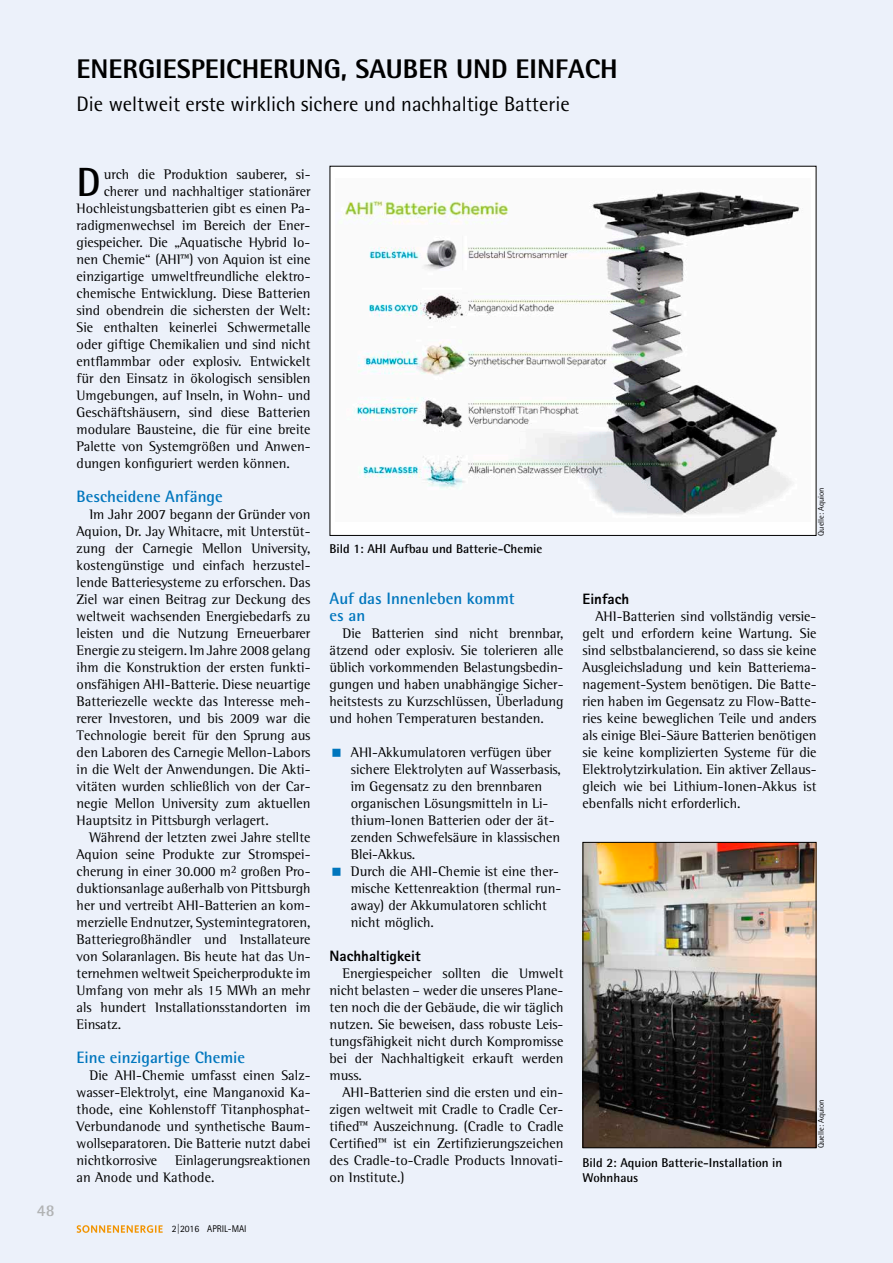
<style>
.page{position:relative;width:893px;height:1263px;background:#ecf1fa}
.page>*{position:absolute;margin:0;border:0;box-sizing:border-box;transform-origin:0 0}
.t1{font:700 40.8px "Rotis Semi Sans Std";color:#000}
.t2{font:800 27px "Rotis Semi Sans Std";color:#000}
.t3{font:21px "Rotis Semi Sans Std";color:#000}
.t4{font:700 16.5px/17px "Rotis Semi Sans Std";color:#0076bd}
.t5{font:700 16.5px "Rotis Semi Sans Std";color:#b1b3b4}
.t6{font:800 15px "Rotis Sans Serif Std";color:#000}
.t7{font:14.25px/17px "Rotis Semi Serif Std";color:#000;text-align:justify}
.t8{font:700 12.75px/15px "Rotis Semi Sans Std";color:#000}
.t9{font:9.75px "Rotis Sans Serif Std";color:#000}
.t10{font:8.25px "Rotis Semi Sans Std";color:#000}
</style>
<div class="page">
<svg style="left:77px;top:1225px;width:86px;height:8px"></svg>
<div style="left:330px;top:166px;width:486px;height:369px;background:#fff"></div>
<img style="left:343px;top:191px;width:458px;height:325px">
<img style="left:585px;top:844px;width:229px;height:302px">
<div style="left:583px;top:842px;width:233px;height:306px;border:1px solid #000"></div>
<p class="t5" style="left:37px;top:1200px;width:19px">48</p>
<h2 class="t2" style="left:77px;top:52px;width:543px">ENERGIESPEICHERUNG, SAUBER UND EINFACH</h2>
<h3 class="t3" style="left:77px;top:91px;width:495px">Die weltweit erste wirklich sichere und nachhaltige Batterie</h3>
<h1 class="t1" style="left:77px;top:157px;width:26px">D</h1>
<p class="t7" style="left:104px;top:165px;width:208px">urch die Produktion sauberer, si-</p>
<p class="t7" style="left:104px;top:182px;width:208px">cherer und nachhaltiger stationärer</p>
<p class="t7" style="left:77px;top:199px;width:235px">Hochleistungsbatterien gibt es einen Pa-</p>
<p class="t7" style="left:77px;top:216px;width:235px">radigmenwechsel im Bereich der Ener-</p>
<p class="t7" style="left:77px;top:233px;width:235px">giespeicher. Die „Aquatische Hybrid Io-</p>
<p class="t7" style="left:77px;top:250px;width:235px">nen Chemie“ (AHI™) von Aquion ist eine</p>
<p class="t7" style="left:77px;top:267px;width:235px">einzigartige umweltfreundliche elektro-</p>
<p class="t7" style="left:77px;top:284px;width:235px">chemische Entwicklung. Diese Batterien</p>
<p class="t7" style="left:77px;top:301px;width:235px">sind obendrein die sichersten der Welt:</p>
<p class="t7" style="left:77px;top:318px;width:235px">Sie enthalten keinerlei Schwermetalle</p>
<p class="t7" style="left:77px;top:335px;width:235px">oder giftige Chemikalien und sind nicht</p>
<p class="t7" style="left:77px;top:352px;width:235px">entflammbar oder explosiv. Entwickelt</p>
<p class="t7" style="left:77px;top:369px;width:235px">für den Einsatz in ökologisch sensiblen</p>
<p class="t7" style="left:77px;top:386px;width:235px">Umgebungen, auf Inseln, in Wohn- und</p>
<p class="t7" style="left:77px;top:403px;width:235px">Geschäftshäusern, sind diese Batterien</p>
<p class="t7" style="left:77px;top:421px;width:235px">modulare Bausteine, die für eine breite</p>
<p class="t7" style="left:77px;top:438px;width:235px">Palette von Systemgrößen und Anwen-</p>
<p class="t7" style="left:77px;top:455px;width:215px">dungen konfiguriert werden können.</p>
<p class="t4" style="left:77px;top:487px;width:148px">Bescheidene Anfänge</p>
<p class="t7" style="left:77px;top:505px;width:235px;text-indent:13px">Im Jahr 2007 begann der Gründer von Aquion, Dr. Jay Whitacre, mit Unterstüt&shy;zung der Carnegie Mellon University, kostengünstige und einfach herzustel&shy;lende Batteriesysteme zu erforschen. Das Ziel war einen Beitrag zur Deckung des weltweit wachsenden Energiebedarfs zu leisten und die Nutzung Erneuerbarer Energie zu steigern. Im Jahre 2008 gelang ihm die Konstruktion der ersten funkti&shy;onsfähigen AHI-Batterie. Diese neuartige Batteriezelle weckte das Interesse meh&shy;rerer Investoren, und bis 2009 war die Technologie bereit für den Sprung aus den Laboren des Carnegie Mellon-Labors in die Welt der Anwendungen. Die Akti&shy;vitäten wurden schließlich von der Car&shy;negie Mellon University zum aktuellen Hauptsitz in Pittsburgh verlagert.</p>
<p class="t7" style="left:77px;top:829px;width:235px;text-indent:13px">Während der letzten zwei Jahre stellte Aquion seine Produkte zur Stromspei&shy;cherung in einer 30.000 m<sup>2</sup> großen Pro&shy;duktionsanlage außerhalb von Pittsburgh her und vertreibt AHI-Batterien an kom&shy;merzielle Endnutzer, Systemintegratoren, Batteriegroßhändler und Installateure von Solaranlagen. Bis heute hat das Un&shy;ternehmen weltweit Speicherprodukte im Umfang von mehr als 15 MWh an mehr als hundert Installationsstandorten im Einsatz.</p>
<p class="t4" style="left:77px;top:1049px;width:170px">Eine einzigartige Chemie</p>
<p class="t7" style="left:77px;top:1067px;width:235px;text-indent:13px">Die AHI-Chemie umfasst einen Salz&shy;wasser-Elektrolyt, eine Manganoxid Ka&shy;thode, eine Kohlenstoff Titanphosphat-Verbundanode und synthetische Baum&shy;wollseparatoren. Die Batterie nutzt dabei nichtkorrosive</p>
<p class="t7" style="left:77px;top:1152px;width:235px;text-indent:98px">Einlagerungsreaktionen an Anode und Kathode.</p>
<p class="t9" style="left:172px;top:1223px;width:76px">2|2016 APRIL-MAI</p>
<p class="t8" style="left:330px;top:541px;width:214px">Bild 1: AHI Aufbau und Batterie-Chemie</p>
<p class="t4" style="left:330px;top:589px;width:187px">Auf das Innenleben kommt es an</p>
<p class="t7" style="left:330px;top:624px;width:235px;text-indent:13px">Die Batterien sind nicht brennbar, ätzend oder explosiv. Sie tolerieren alle üblich vorkommenden Belastungsbedin&shy;gungen und haben unabhängige Sicher&shy;heitstests zu Kurzschlüssen, Überladung und hohen Temperaturen bestanden.</p>
<p class="t7" style="left:351px;top:744px;width:212px;text-align:left">AHI-Akkumulatoren verfügen über sichere Elektrolyten auf Wasserbasis, im Gegensatz zu den brennbaren organischen Lösungsmitteln in Li&shy;thium-Ionen Batterien oder der ät&shy;zenden Schwefelsäure in klassischen<br>Blei-Akkus.<br>Durch die AHI-Chemie ist eine ther&shy;mische Kettenreaktion (thermal run&shy;away) der Akkumulatoren schlicht nicht möglich.</p>
<p class="t6" style="left:330px;top:946px;width:93px">Nachhaltigkeit</p>
<p class="t7" style="left:330px;top:965px;width:235px;text-indent:13px">Energiespeicher sollten die Umwelt nicht belasten – weder die unseres Plane&shy;ten noch die der Gebäude, die wir täglich nutzen. Sie beweisen, dass robuste Leis&shy;tungsfähigkeit nicht durch Kompromisse bei der Nachhaltigkeit erkauft werden muss.</p>
<p class="t7" style="left:330px;top:1084px;width:235px;text-indent:13px">AHI-Batterien sind die ersten und ein&shy;zigen weltweit mit Cradle to Cradle Cer&shy;tified™ Auszeichnung. (Cradle to Cradle Certified™ ist ein Zertifizierungszeichen des Cradle-to-Cradle Products Innovati&shy;on Institute.)</p>
<p class="t10" style="left:816px;top:536px;width:50px;rotate:-90deg">Quelle: Aquion</p>
<p class="t6" style="left:583px;top:589px;width:48px">Einfach</p>
<p class="t7" style="left:583px;top:607px;width:235px;text-indent:13px">AHI-Batterien sind vollständig versie&shy;gelt und erfordern keine Wartung. Sie sind selbstbalancierend, so dass sie keine Ausgleichsladung und kein Batteriema&shy;nagement-System benötigen. Die Batte&shy;rien haben im Gegensatz zu Flow-Batte&shy;ries keine beweglichen Teile und anders als einige Blei-Säure Batterien benötigen sie keine komplizierten Systeme für die Elektrolytzirkulation. Ein aktiver Zellaus&shy;gleich wie bei Lithium-Ionen-Akkus ist ebenfalls nicht erforderlich.</p>
<p class="t8" style="left:582px;top:1155px;width:201px">Bild 2: Aquion Batterie-Installation in<br>Wohnhaus</p>
<p class="t10" style="left:816px;top:1148px;width:50px;rotate:-90deg">Quelle: Aquion</p>
</div>
